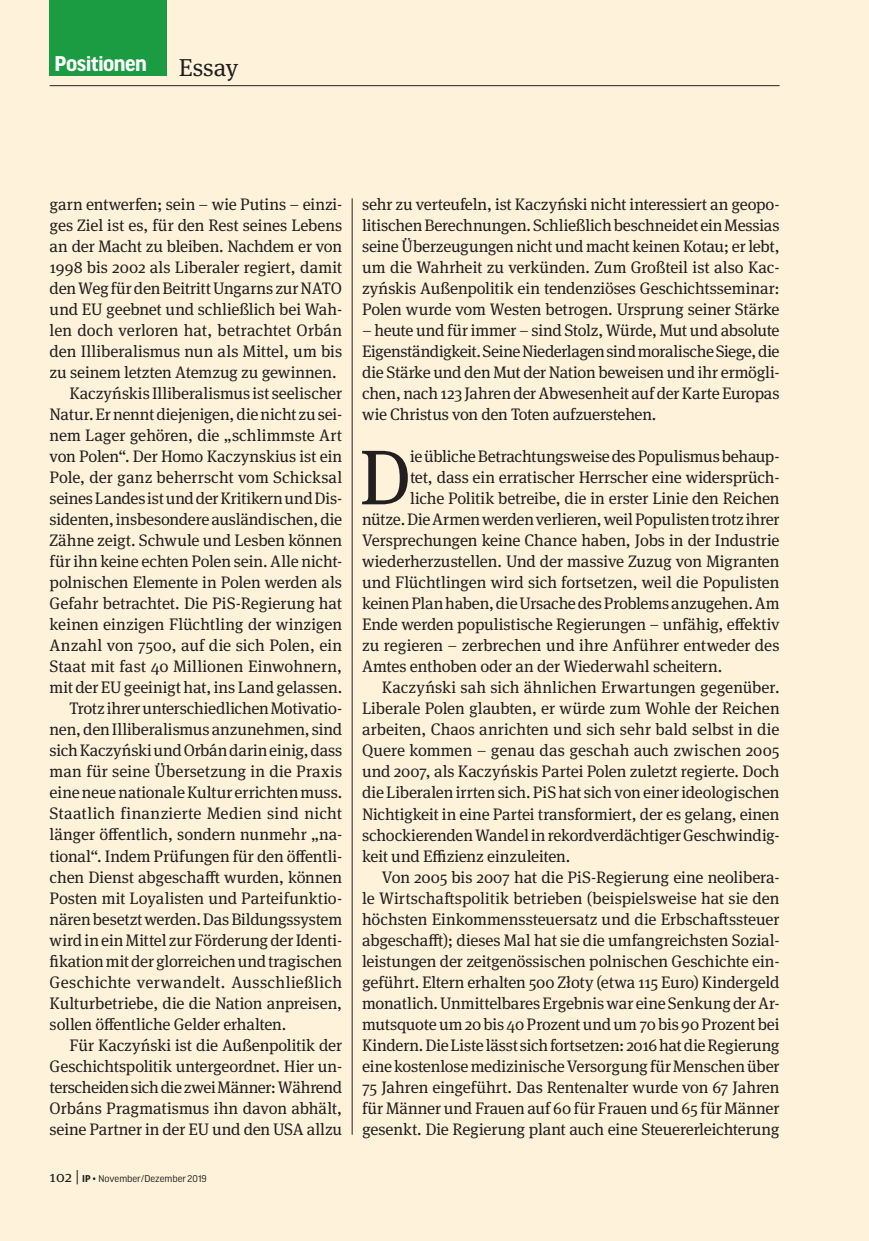
<style>
.page{position:relative;width:869px;height:1241px;background:#fff}
.page>*{position:absolute;margin:0;border:0;box-sizing:border-box;transform-origin:0 0}
.t1{font:77.52px "Meta Serif Pro";color:#231f20}
.t2{font:24.5px "Meta Serif Pro";letter-spacing:-.005em;color:#231f20}
.t3{font:700 22.75px "Good Headline Pro";letter-spacing:-.025em;color:#fff}
.t4{font:16.62px/21px "Meta Serif Pro";letter-spacing:-.01em;color:#231f20;text-align:justify}
.t5{font:16.62px "Meta Serif Pro";letter-spacing:.015em;color:#231f20}
.t6{font:16.62px "Meta Serif Pro";letter-spacing:.02em;color:#231f20}
.t7{font:16.62px "Meta Serif Pro";letter-spacing:.01em;color:#231f20}
.t8{font:10.5px "Good Headline Pro";color:#231f20}
.s1{font-family:"Meta Serif Pro";font-size:15.75px}
.s2{font-weight:700}
</style>
<div class="page">
<div style="left:0;top:0;width:868px;height:1240px;background:#fef3da"></div>
<hr style="left:50px;top:85px;width:729px;height:1px;background:#231f20">
<hr style="left:351px;top:198px;width:1px;height:936px;background:#231f20">
<div style="left:50px;top:0;width:117px;height:76px;background:#1b9c42"></div>
<h3 class="t3" style="left:55px;top:53px;width:94px">Positionen</h3>
<h2 class="t2" style="left:179px;top:49px;width:61px">Essay</h2>
<p class="t4" style="left:50px;top:193px;width:294px">garn entwerfen; sein – wie Putins – einzi-</p>
<p class="t4" style="left:50px;top:214px;width:294px">ges Ziel ist es, für den Rest seines Lebens</p>
<p class="t4" style="left:50px;top:235px;width:294px">an der Macht zu bleiben. Nachdem er von</p>
<p class="t4" style="left:50px;top:256px;width:294px">1998 bis 2002 als Liberaler regiert, damit</p>
<p class="t4" style="left:50px;top:277px;width:294px">den Weg für den Beitritt Ungarns zur NATO</p>
<p class="t4" style="left:50px;top:298px;width:294px">und EU geebnet und schließlich bei Wah-</p>
<p class="t4" style="left:50px;top:319px;width:294px">len doch verloren hat, betrachtet Orbán</p>
<p class="t4" style="left:50px;top:340px;width:294px">den Illiberalismus nun als Mittel, um bis</p>
<p class="t4" style="left:50px;top:361px;width:288px">zu seinem letzten Atemzug zu gewinnen.</p>
<p class="t4" style="left:69px;top:382px;width:274px">Kaczyńskis Illiberalismus ist seelischer</p>
<p class="t4" style="left:50px;top:403px;width:294px">Natur. Er nennt diejenigen, die nicht zu sei-</p>
<p class="t4" style="left:50px;top:424px;width:294px">nem Lager gehören, die „schlimmste Art</p>
<p class="t4" style="left:50px;top:445px;width:294px">von Polen“. Der Homo Kaczynskius ist ein</p>
<p class="t4" style="left:50px;top:466px;width:294px">Pole, der ganz beherrscht vom Schicksal</p>
<p class="t4" style="left:50px;top:487px;width:294px">seines Landes ist und der Kritikern und Dis-</p>
<p class="t4" style="left:50px;top:508px;width:294px">sidenten, insbesondere ausländischen, die</p>
<p class="t4" style="left:50px;top:529px;width:294px">Zähne zeigt. Schwule und Lesben können</p>
<p class="t4" style="left:50px;top:550px;width:294px">für ihn keine echten Polen sein. Alle nicht-</p>
<p class="t4" style="left:50px;top:571px;width:294px">polnischen Elemente in Polen werden als</p>
<p class="t4" style="left:50px;top:592px;width:294px">Gefahr betrachtet. Die PiS-Regierung hat</p>
<p class="t4" style="left:50px;top:613px;width:294px">keinen einzigen Flüchtling der winzigen</p>
<p class="t4" style="left:50px;top:634px;width:294px">Anzahl von 7500, auf die sich Polen, ein</p>
<p class="t4" style="left:50px;top:655px;width:294px">Staat mit fast 40 Millionen Einwohnern,</p>
<p class="t4" style="left:50px;top:676px;width:294px">mit der EU geeinigt hat, ins Land gelassen.</p>
<p class="t4" style="left:69px;top:697px;width:274px">Trotz ihrer unterschiedlichen Motivatio-</p>
<p class="t4" style="left:50px;top:718px;width:294px">nen, den Illiberalismus anzunehmen, sind</p>
<p class="t4" style="left:50px;top:739px;width:294px">sich Kaczyński und Orbán darin einig, dass</p>
<p class="t7" style="left:50px;top:759px;width:294px">man für seine Übersetzung in die Praxis</p>
<p class="t4" style="left:50px;top:781px;width:294px">eine neue nationale Kultur errichten muss.</p>
<p class="t5" style="left:50px;top:801px;width:294px">Staatlich finanzierte Medien sind nicht</p>
<p class="t4" style="left:50px;top:823px;width:294px">länger öffentlich, sondern nunmehr „na-</p>
<p class="t4" style="left:50px;top:844px;width:294px">tional“. Indem Prüfungen für den öffentli-</p>
<p class="t4" style="left:50px;top:865px;width:294px">chen Dienst abgeschafft wurden, können</p>
<p class="t4" style="left:50px;top:886px;width:294px">Posten mit Loyalisten und Parteifunktio-</p>
<p class="t4" style="left:50px;top:907px;width:294px">nären besetzt werden. Das Bildungssystem</p>
<p class="t4" style="left:50px;top:928px;width:294px">wird in ein Mittel zur Förderung der Identi-</p>
<p class="t4" style="left:50px;top:949px;width:294px">fikation mit der glorreichen und tragischen</p>
<p class="t6" style="left:50px;top:969px;width:294px">Geschichte verwandelt. Ausschließlich</p>
<p class="t4" style="left:50px;top:991px;width:294px">Kulturbetriebe, die die Nation anpreisen,</p>
<p class="t4" style="left:50px;top:1012px;width:238px">sollen öffentliche Gelder erhalten.</p>
<p class="t4" style="left:69px;top:1033px;width:274px">Für Kaczyński ist die Außenpolitik der</p>
<p class="t4" style="left:50px;top:1054px;width:294px">Geschichtspolitik untergeordnet. Hier un-</p>
<p class="t4" style="left:50px;top:1075px;width:294px">terscheiden sich die zwei Männer: Während</p>
<p class="t4" style="left:50px;top:1096px;width:294px">Orbáns Pragmatismus ihn davon abhält,</p>
<p class="t4" style="left:50px;top:1117px;width:294px">seine Partner in der EU und den USA allzu</p>
<p class="t8" style="left:50px;top:1173px;width:159px"><span class="s1">102 |</span> <span class="s2">IP</span> • November/Dezember 2019</p>
<p class="t4" style="left:362px;top:193px;width:419px">sehr zu verteufeln, ist Kaczyński nicht interessiert an geopo&shy;litischen Berechnungen. Schließlich beschneidet ein Messias seine Überzeugungen nicht und macht keinen Kotau; er lebt, um die Wahrheit zu verkünden. Zum Großteil ist also Kac&shy;zyńskis Außenpolitik ein tendenziöses Geschichtsseminar:<br>Polen wurde vom Westen betrogen. Ursprung seiner Stärke</p>
<p class="t4" style="left:362px;top:319px;width:419px">– heute und für immer – sind Stolz, Würde, Mut und absolute Eigenständigkeit. Seine Niederlagen sind moralische Siege, die die Stärke und den Mut der Nation beweisen und ihr ermögli&shy;chen, nach 123 Jahren der Abwesenheit auf der Karte Europas wie Christus von den Toten aufzuerstehen.</p>
<h1 class="t1" style="left:359px;top:421px;width:53px">D</h1>
<p class="t4" style="left:410px;top:445px;width:371px">ie übliche Betrachtungsweise des Populismus behaup-</p>
<p class="t4" style="left:410px;top:466px;width:371px">tet, dass ein erratischer Herrscher eine widersprüch-</p>
<p class="t4" style="left:410px;top:487px;width:371px">liche Politik betreibe, die in erster Linie den Reichen</p>
<p class="t4" style="left:362px;top:508px;width:419px">nütze. Die Armen werden verlieren, weil Populisten trotz ihrer</p>
<p class="t4" style="left:362px;top:529px;width:419px">Versprechungen keine Chance haben, Jobs in der Industrie</p>
<p class="t4" style="left:362px;top:550px;width:419px">wiederherzustellen. Und der massive Zuzug von Migranten</p>
<p class="t4" style="left:362px;top:571px;width:419px">und Flüchtlingen wird sich fortsetzen, weil die Populisten</p>
<p class="t4" style="left:362px;top:592px;width:419px">keinen Plan haben, die Ursache des Problems anzugehen. Am</p>
<p class="t4" style="left:362px;top:613px;width:419px">Ende werden populistische Regierungen – unfähig, effektiv</p>
<p class="t4" style="left:362px;top:634px;width:419px">zu regieren – zerbrechen und ihre Anführer entweder des</p>
<p class="t4" style="left:362px;top:655px;width:361px">Amtes enthoben oder an der Wiederwahl scheitern.</p>
<p class="t4" style="left:382px;top:676px;width:399px">Kaczyński sah sich ähnlichen Erwartungen gegenüber.</p>
<p class="t4" style="left:362px;top:697px;width:419px">Liberale Polen glaubten, er würde zum Wohle der Reichen</p>
<p class="t4" style="left:362px;top:718px;width:419px">arbeiten, Chaos anrichten und sich sehr bald selbst in die</p>
<p class="t4" style="left:362px;top:739px;width:419px">Quere kommen – genau das geschah auch zwischen 2005</p>
<p class="t4" style="left:362px;top:760px;width:419px">und 2007, als Kaczyńskis Partei Polen zuletzt regierte. Doch</p>
<p class="t4" style="left:362px;top:781px;width:419px">die Liberalen irrten sich. PiS hat sich von einer ideologischen</p>
<p class="t4" style="left:362px;top:802px;width:419px">Nichtigkeit in eine Partei transformiert, der es gelang, einen</p>
<p class="t4" style="left:362px;top:823px;width:419px">schockierenden Wandel in rekordverdächtiger Geschwindig-</p>
<p class="t4" style="left:362px;top:844px;width:210px">keit und Effizienz einzuleiten.</p>
<p class="t4" style="left:382px;top:865px;width:399px">Von 2005 bis 2007 hat die PiS-Regierung eine neolibera-</p>
<p class="t4" style="left:362px;top:886px;width:419px">le Wirtschaftspolitik betrieben (beispielsweise hat sie den</p>
<p class="t4" style="left:362px;top:907px;width:419px">höchsten Einkommenssteuersatz und die Erbschaftssteuer</p>
<p class="t4" style="left:362px;top:928px;width:419px">abgeschafft); dieses Mal hat sie die umfangreichsten Sozial-</p>
<p class="t4" style="left:362px;top:949px;width:419px">leistungen der zeitgenössischen polnischen Geschichte ein-</p>
<p class="t4" style="left:362px;top:970px;width:419px">geführt. Eltern erhalten 500 Złoty (etwa 115 Euro) Kindergeld</p>
<p class="t4" style="left:362px;top:991px;width:419px">monatlich. Unmittelbares Ergebnis war eine Senkung der Ar-</p>
<p class="t4" style="left:362px;top:1012px;width:419px">mutsquote um 20 bis 40 Prozent und um 70 bis 90 Prozent bei</p>
<p class="t4" style="left:362px;top:1033px;width:419px">Kindern. Die Liste lässt sich fortsetzen: 2016 hat die Regierung</p>
<p class="t4" style="left:362px;top:1054px;width:419px">eine kostenlose medizinische Versorgung für Menschen über</p>
<p class="t4" style="left:362px;top:1075px;width:419px">75 Jahren eingeführt. Das Rentenalter wurde von 67 Jahren</p>
<p class="t4" style="left:362px;top:1096px;width:419px">für Männer und Frauen auf 60 für Frauen und 65 für Männer</p>
<p class="t4" style="left:362px;top:1117px;width:419px">gesenkt. Die Regierung plant auch eine Steuererleichterung</p>
</div>
